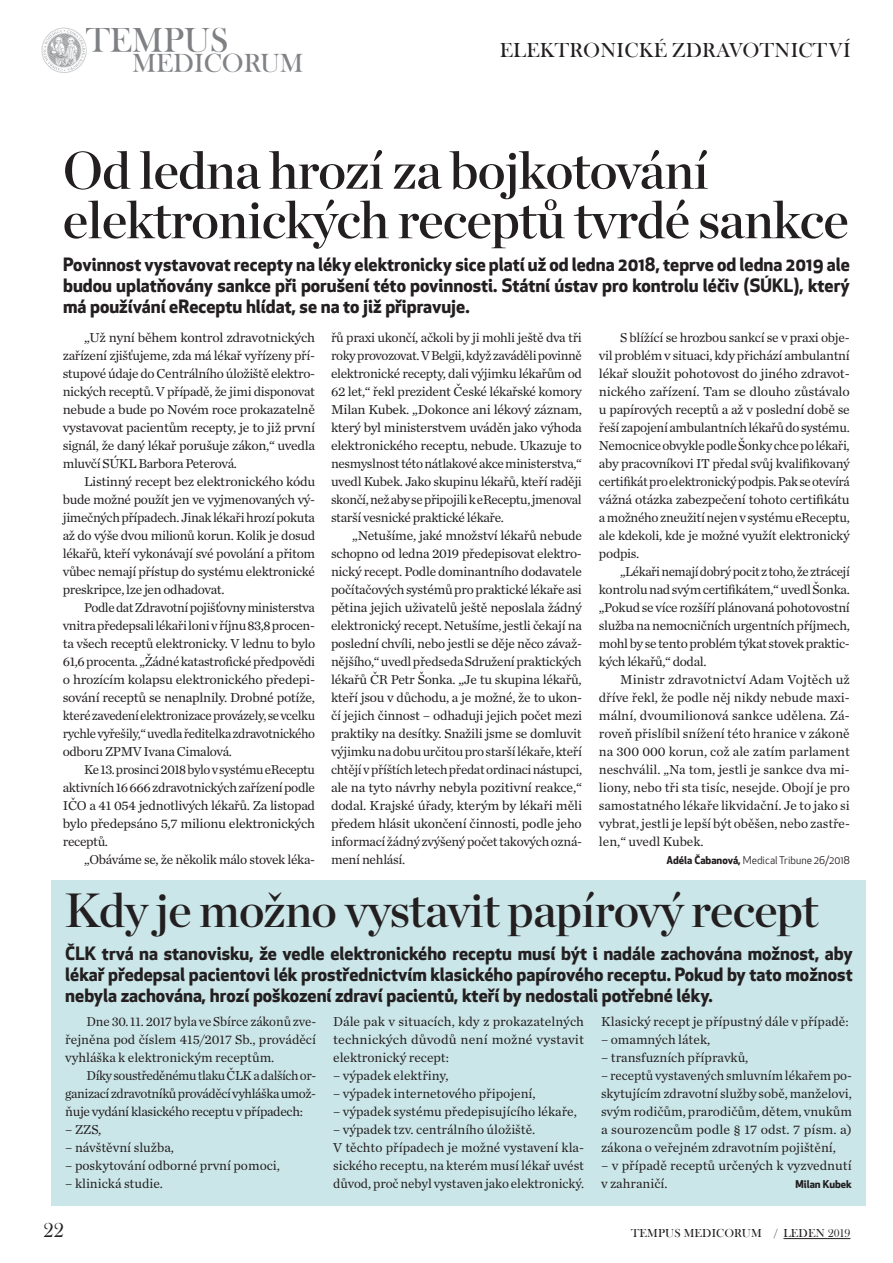
<style>
.page{position:relative;width:893px;height:1263px;background:#fff}
.page>*{position:absolute;margin:0;border:0;box-sizing:border-box;transform-origin:0 0}
.t1{font:52.5px/49.5px "Chronicle Display Semi";letter-spacing:-.015em;color:#231f20}
.t2{font:48px "Chronicle Display Semi";letter-spacing:-.015em;color:#231f20}
.t3{font:30.15px "Baskerville Old Face DCDOT";color:#7e8083}
.t4{font:22.65px "Baskerville Old Face DCDOT";color:#808285}
.t5{font:21px "Baskerville Old Face DOT";letter-spacing:.015em;color:#231f20}
.t6{font:700 18px/21px "Apex New";color:#231f20;text-align:justify}
.t7{font:13.5px/18px "Chronicle Text G1";letter-spacing:-.005em;color:#231f20;text-align:justify}
.t8{font:13.5px "Chronicle Text G1";letter-spacing:-.025em;color:#231f20}
.t9{font:12px "Baskerville Old Face DOT";letter-spacing:.015em;color:#231f20}
.t10{font:10.5px "Apex New";color:#231f20}
.t11{font:700 10.5px "Apex New";color:#231f20}
.s1{font-weight:700}
</style>
<div class="page">
<hr style="left:783px;top:1238px;width:67px;height:1px;background:#231f20">
<svg style="left:41px;top:28px;width:46px;height:45px"></svg>
<div style="left:51px;top:880px;width:815px;height:326px;background:#cbe6e8"></div>
<h3 class="t3" style="left:86px;top:21px;width:144px">TEMPUS</h3>
<h3 class="t4" style="left:132px;top:48px;width:173px">MEDICORUM</h3>
<h3 class="t5" style="left:500px;top:38px;width:352px">ELEKTRONICKÉ ZDRAVOTNICTVÍ</h3>
<h1 class="t1" style="left:63px;top:142px;width:787px">Od ledna hrozí za bojkotování elektronických receptů tvrdé sankce</h1>
<p class="t6" style="left:63px;top:253px;width:788px">Povinnost vystavovat recepty na léky elektronicky sice platí už od ledna 2018, teprve od ledna 2019 ale budou uplatňovány sankce při porušení této povinnosti. Státní ústav pro kontrolu léčiv (SÚKL), který má používání eReceptu hlídat, se na to již připravuje.</p>
<p class="t7" style="left:63px;top:328px;width:254px;text-indent:21px">„Už nyní během kontrol zdravotnických zařízení zjišťujeme, zda má lékař vyřízeny pří&shy;stupové údaje do Centrálního úložiště elektro&shy;nických receptů. V případě, že jimi disponovat nebude a bude po Novém roce prokazatelně vystavovat pacientům recepty, je to již první signál, že daný lékař porušuje zákon,“ uvedla mluvčí SÚKL Barbora Peterová.</p>
<p class="t7" style="left:63px;top:472px;width:254px;text-indent:21px">Listinný recept bez elektronického kódu bude možné použít jen ve vyjmenovaných vý&shy;jimečných případech. Jinak lékaři hrozí pokuta až do výše dvou milionů korun. Kolik je dosud lékařů, kteří vykonávají své povolání a přitom vůbec nemají přístup do systému elektronické preskripce, lze jen odhadovat.</p>
<p class="t7" style="left:63px;top:598px;width:254px;text-indent:21px">Podle dat Zdravotní pojišťovny ministerstva vnitra předepsali lékaři loni v říjnu 83,8 procen&shy;ta všech receptů elektronicky. V lednu to bylo 61,6 procenta. „Žádné katastrofické předpovědi o hrozícím kolapsu elektronického předepi&shy;sování receptů se nenaplnily. Drobné potíže, které zavedení elektronizace provázely, se vcelku rychle vyřešily,“ uvedla ředitelka zdravotnického odboru ZPMV Ivana Cimalová.</p>
<p class="t7" style="left:63px;top:760px;width:254px;text-indent:21px">Ke 13. prosinci 2018 bylo v systému eReceptu aktivních 16 666 zdravotnických zařízení podle IČO a 41 054 jednotlivých lékařů. Za listopad bylo předepsáno 5,7 milionu elektronických receptů.</p>
<p class="t8" style="left:84px;top:849px;width:233px">„Obáváme se, že několik málo stovek léka-</p>
<p class="t7" style="left:331px;top:328px;width:252px">řů praxi ukončí, ačkoli by ji mohli ještě dva tři roky provozovat. V Belgii, když zaváděli povinně elektronické recepty, dali výjimku lékařům od 62 let,“ řekl prezident České lékařské komory Milan Kubek. „Dokonce ani lékový záznam, který byl ministerstvem uváděn jako výhoda elektronického receptu, nebude. Ukazuje to nesmyslnost této nátlakové akce ministerstva,“ uvedl Kubek. Jako skupinu lékařů, kteří raději skončí, než aby se připojili k eReceptu, jmenoval starší vesnické praktické lékaře.</p>
<p class="t7" style="left:331px;top:526px;width:253px;text-indent:21px">„Netušíme, jaké množství lékařů nebude schopno od ledna 2019 předepisovat elektro&shy;nický recept. Podle dominantního dodavatele počítačových systémů pro praktické lékaře asi pětina jejich uživatelů ještě neposlala žádný elektronický recept. Netušíme, jestli čekají na poslední chvíli, nebo jestli se děje něco závaž&shy;nějšího,“ uvedl předseda Sdružení praktických lékařů ČR Petr Šonka. „Je tu skupina lékařů, kteří jsou v důchodu, a je možné, že to ukon&shy;čí jejich činnost – odhaduji jejich počet mezi praktiky na desítky. Snažili jsme se domluvit výjimku na dobu určitou pro starší lékaře, kteří chtějí v příštích letech předat ordinaci nástupci, ale na tyto návrhy nebyla pozitivní reakce,“ dodal. Krajské úřady, kterým by lékaři měli předem hlásit ukončení činnosti, podle jeho informací žádný zvýšený počet takových ozná&shy;mení nehlásí.</p>
<p class="t7" style="left:599px;top:328px;width:252px;text-indent:21px">S blížící se hrozbou sankcí se v praxi obje&shy;vil problém v situaci, kdy přichází ambulantní lékař sloužit pohotovost do jiného zdravot&shy;nického zařízení. Tam se dlouho zůstávalo u papírových receptů a až v poslední době se řeší zapojení ambulantních lékařů do systému.<br>Nemocnice obvykle podle Šonky chce po lékaři, aby pracovníkovi IT předal svůj kvalifikovaný certifikát pro elektronický podpis. Pak se otevírá vážná otázka zabezpečení tohoto certifikátu a možného zneužití nejen v systému eReceptu, ale kdekoli, kde je možné využít elektronický podpis.</p>
<p class="t7" style="left:599px;top:562px;width:252px;text-indent:21px">„Lékaři nemají dobrý pocit z toho, že ztrácejí kontrolu nad svým certifikátem,“ uvedl Šonka. „Pokud se více rozšíří plánovaná pohotovostní služba na nemocničních urgentních příjmech, mohl by se tento problém týkat stovek praktic&shy;kých lékařů,“ dodal.</p>
<p class="t7" style="left:599px;top:670px;width:253px;text-indent:21px">Ministr zdravotnictví Adam Vojtěch už dříve řekl, že podle něj nikdy nebude maxi&shy;mální, dvoumilionová sankce udělena. Zá&shy;roveň přislíbil snížení této hranice v zákoně na 300 000 korun, což ale zatím parlament neschválil. „Na tom, jestli je sankce dva mi&shy;liony, nebo tři sta tisíc, nesejde. Obojí je pro samostatného lékaře likvidační. Je to jako si vybrat, jestli je lepší být oběšen, nebo zastře&shy;len,“ uvedl Kubek.</p>
<p class="t10" style="left:667px;top:854px;width:185px"><span class="s1">Adéla Čabanová,</span> Medical Tribune 26/2018</p>
<h2 class="t2" style="left:64px;top:873px;width:756px">Kdy je možno vystavit papírový recept</h2>
<p class="t6" style="left:65px;top:942px;width:789px">ČLK trvá na stanovisku, že vedle elektronického receptu musí být i nadále zachována možnost, aby lékař předepsal pacientovi lék prostřednictvím klasického papírového receptu. Pokud by tato možnost nebyla zachována, hrozí poškození zdraví pacientů, kteří by nedostali potřebné léky.</p>
<p class="t7" style="left:65px;top:1012px;width:252px;text-indent:21px">Dne 30. 11. 2017 byla ve Sbírce zákonů zve&shy;řejněna pod číslem 415/2017 Sb., prováděcí vyhláška k elektronickým receptům.</p>
<p class="t7" style="left:65px;top:1066px;width:252px;text-indent:21px">Díky soustředěnému tlaku ČLK a dalších or&shy;ganizací zdravotníků prováděcí vyhláška umož&shy;ňuje vydání klasického receptu v případech:</p>
<p class="t7" style="left:65px;top:1120px;width:38px">– ZZS,</p>
<p class="t7" style="left:65px;top:1138px;width:110px">– návštěvní služba,</p>
<p class="t7" style="left:65px;top:1156px;width:216px">– poskytování odborné první pomoci,</p>
<p class="t7" style="left:65px;top:1174px;width:99px">– klinická studie.</p>
<p class="t7" style="left:333px;top:1012px;width:252px">Dále pak v situacích, kdy z prokazatelných technických důvodů není možné vystavit elektronický recept:</p>
<p class="t7" style="left:333px;top:1066px;width:117px">– výpadek elektřiny,</p>
<p class="t7" style="left:333px;top:1084px;width:204px">– výpadek internetového připojení,</p>
<p class="t7" style="left:333px;top:1102px;width:245px">– výpadek systému předepisujícího lékaře,</p>
<p class="t7" style="left:333px;top:1120px;width:252px;text-align:left">– výpadek tzv. centrálního úložiště.<br>V těchto případech je možné vystavení kla&shy;sického receptu, na kterém musí lékař uvést důvod, proč nebyl vystaven jako elektronický.</p>
<p class="t7" style="left:601px;top:1012px;width:249px">Klasický recept je přípustný dále v případě:</p>
<p class="t7" style="left:601px;top:1030px;width:111px">– omamných látek,</p>
<p class="t7" style="left:601px;top:1048px;width:149px">– transfuzních přípravků,</p>
<p class="t7" style="left:601px;top:1066px;width:252px">– receptů vystavených smluvním lékařem po&shy;skytujícím zdravotní služby sobě, manželovi, svým rodičům, prarodičům, dětem, vnukům a sourozencům podle § 17 odst. 7 písm. a) zákona o veřejném zdravotním pojištění,</p>
<p class="t7" style="left:601px;top:1156px;width:252px">– v případě receptů určených k vyzvednutí v zahraničí.</p>
<p class="t11" style="left:796px;top:1177px;width:58px">Milan Kubek</p>
<h3 class="t5" style="left:43px;top:1219px;width:22px">22</h3>
<p class="t9" style="left:631px;top:1227px;width:221px">TEMPUS MEDICORUM / LEDEN 2019</p>
</div>
